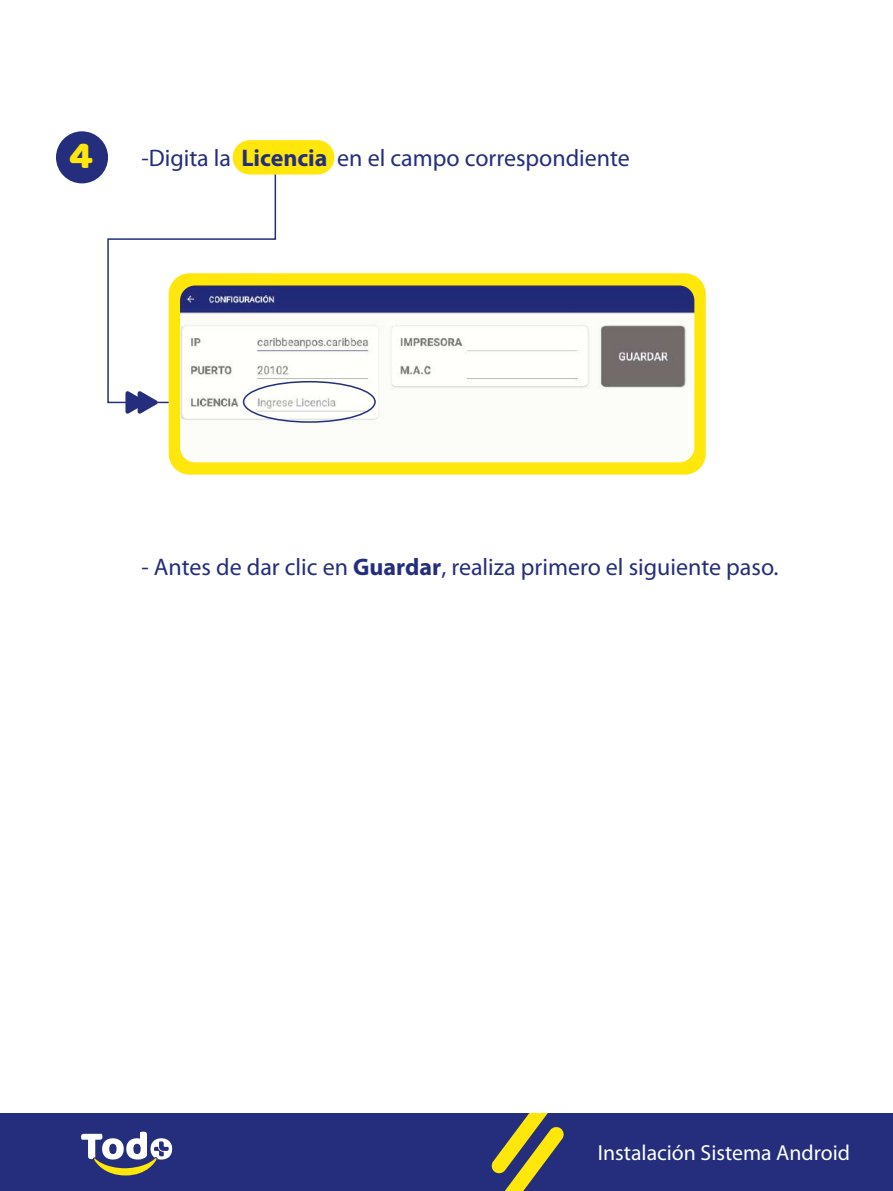
<style>
.page{position:relative;width:893px;height:1191px;background:#fff}
.page>*{position:absolute;margin:0;border:0;box-sizing:border-box;transform-origin:0 0}
.t1{font:39px "Baloo";color:#ffe60b}
.t2{font:24px "Myriad Pro";color:#242e7c}
.t3{font:21.75px "Myriad Pro";color:#fff}
.s1{font-weight:700}
</style>
<div class="page">
<div style="left:56px;top:131px;width:52px;height:52px;background:#242e7c;border-radius:50%"></div>
<div style="left:233px;top:140px;width:101px;height:34px;background:#ffe60b;border-radius:17px"></div>
<div style="left:169px;top:273px;width:537px;height:201px;background:#ffe60b;border-radius:21px"></div>
<img style="left:180px;top:285px;width:514px;height:177px">
<div style="left:243px;top:381px;width:133px;height:42px;border:2px solid #242e7c;border-radius:50%"></div>
<svg style="left:107px;top:173px;width:170px;height:241px"></svg>
<div style="left:0;top:1113px;width:893px;height:78px;background:#242e7c"></div>
<svg style="left:81px;top:1131px;width:91px;height:44px"></svg>
<svg style="left:491px;top:1113px;width:73px;height:78px"></svg>
<h1 class="t1" style="left:69px;top:132px;width:25px">4</h1>
<p class="t2" style="left:141px;top:143px;width:490px">-Digita la <span class="s1">Licencia</span> en el campo correspondiente</p>
<p class="t2" style="left:141px;top:552px;width:639px">- Antes de dar clic en <span class="s1">Guardar</span>, realiza primero el siguiente paso.</p>
<p class="t3" style="left:598px;top:1139px;width:254px">Instalación Sistema Android</p>
</div>
